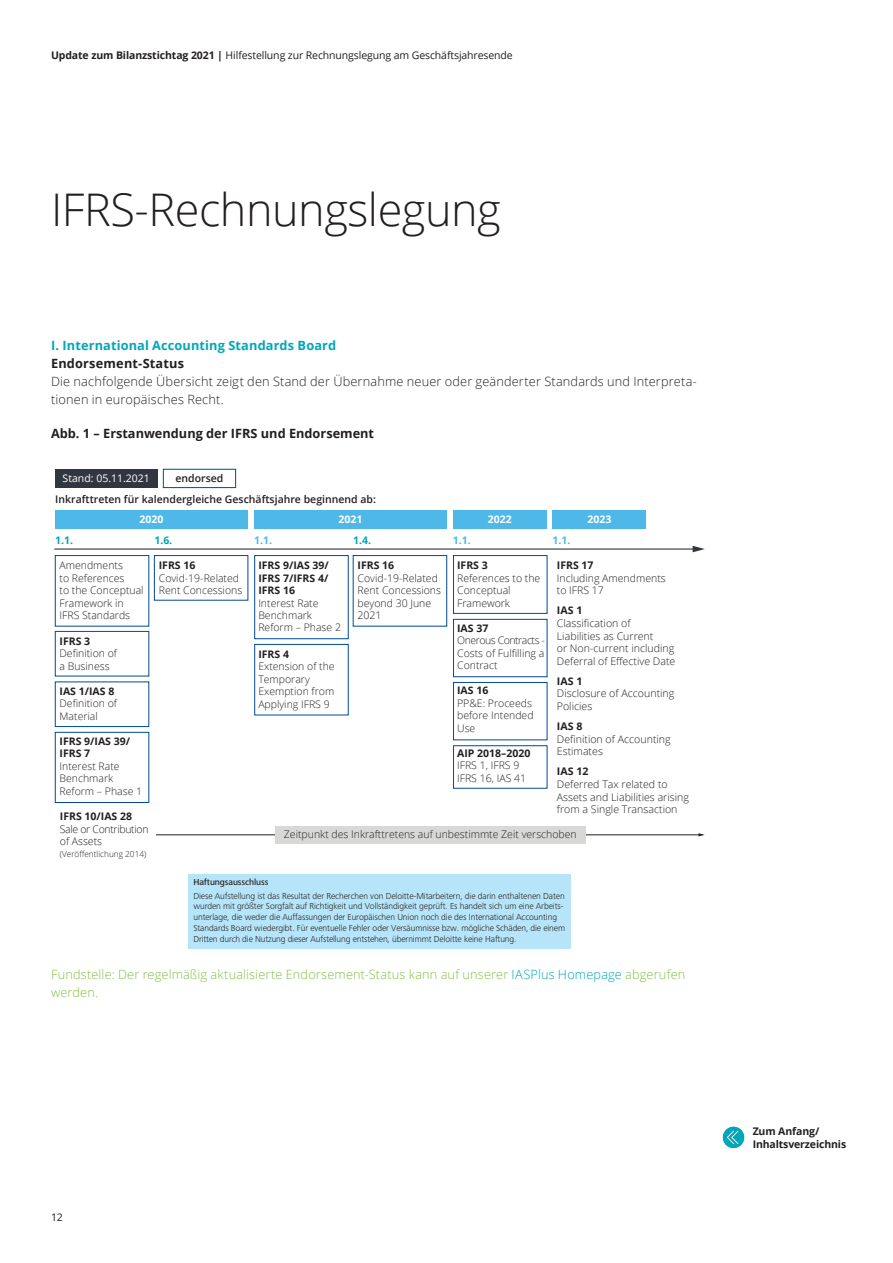
<style>
.page{position:relative;width:893px;height:1263px;background:#fff}
.page>*{position:absolute;margin:0;border:0;box-sizing:border-box;transform-origin:0 0}
.t1{font:300 45px "Open Sans";letter-spacing:-.01em;color:#231f20}
.t2{font:300 12.75px/18px "Open Sans";letter-spacing:.01em;color:#231f20}
.t3{font:300 12.75px/18px "Open Sans";letter-spacing:.01em;color:#7fc241}
.t4{font:700 12.75px "Open Sans";color:#231f20}
.t5{font:700 12.75px "Open Sans";letter-spacing:.01em;color:#00a6b9}
.t6{font:300 10.5px/12.6px "Open Sans";color:#231f20}
.t7{font:700 10.5px/13.5px "Open Sans";color:#231f20}
.t8{font:10.5px "Open Sans";letter-spacing:-.01em;color:#231f20}
.t9{font:600 10.5px "Open Sans";color:#231f20}
.t10{font:300 10.5px/12.6px "Open Sans";letter-spacing:-.03em;color:#231f20}
.t11{font:10.5px "Open Sans";color:#fff}
.t12{font:700 10.5px "Open Sans";color:#fff}
.t13{font:700 10.5px "Open Sans";color:#00a6b9}
.t14{font:700 10.5px "Open Sans";color:#4eb9e9}
.t15{font:300 10.35px/12.5px "Open Sans";color:#231f20}
.t16{font:700 10.35px/12.5px "Open Sans";color:#231f20}
.t17{font:300 9px/10.8px "Frutiger Next Pro";letter-spacing:-.01em;color:#231f20}
.t18{font:500 9px "Frutiger Next Pro";letter-spacing:-.01em;color:#231f20}
.t19{font:300 8.25px "Open Sans";color:#231f20}
.s1{font-weight:700}
.s2{color:#00a6b9}
</style>
<div class="page">
<hr style="left:54px;top:548px;width:641px;height:2px;background:#323640">
<svg style="left:693px;top:546px;width:12px;height:6px"></svg>
<hr style="left:156px;top:834px;width:544px;height:1px;background:#231f20">
<svg style="left:698px;top:833px;width:7px;height:3px"></svg>
<div style="left:55px;top:631px;width:94px;height:45px;border:1px solid #014a94"></div>
<div style="left:154px;top:555px;width:94px;height:46px;border:1px solid #014a94"></div>
<div style="left:353px;top:555px;width:94px;height:71px;border:1px solid #014a94"></div>
<div style="left:453px;top:555px;width:94px;height:59px;border:1px solid #014a94"></div>
<div style="left:453px;top:619px;width:94px;height:58px;border:1px solid #014a94"></div>
<div style="left:453px;top:682px;width:94px;height:58px;border:1px solid #014a94"></div>
<div style="left:453px;top:745px;width:94px;height:44px;border:1px solid #014a94"></div>
<div style="left:254px;top:555px;width:95px;height:84px;border:1px solid #014a94"></div>
<div style="left:254px;top:644px;width:95px;height:71px;border:1px solid #014a94"></div>
<div style="left:55px;top:681px;width:94px;height:46px;border:1px solid #014a94"></div>
<div style="left:55px;top:732px;width:94px;height:71px;border:1px solid #014a94"></div>
<div style="left:55px;top:555px;width:94px;height:71px;border:1px solid #014a94"></div>
<div style="left:55px;top:469px;width:102px;height:19px;background:#323640"></div>
<div style="left:55px;top:511px;width:193px;height:18px;background:#4eb9e9"></div>
<div style="left:254px;top:511px;width:193px;height:18px;background:#4eb9e9"></div>
<div style="left:453px;top:511px;width:93px;height:18px;background:#4eb9e9"></div>
<div style="left:553px;top:511px;width:93px;height:18px;background:#4eb9e9"></div>
<div style="left:163px;top:469px;width:73px;height:19px;border:1px solid #014a94"></div>
<div style="left:275px;top:826px;width:311px;height:17px;background:#d8d9d7"></div>
<div style="left:188px;top:874px;width:383px;height:74px;background:#b6e4f9"></div>
<svg style="left:723px;top:1127px;width:21px;height:21px"></svg>
<p class="t8" style="left:51px;top:48px;width:463px"><span class="s1">Update zum Bilanzstichtag 2021 |</span> Hilfestellung zur Rechnungslegung am Geschäftsjahresende</p>
<h1 class="t1" style="left:51px;top:179px;width:451px">IFRS-Rechnungslegung</h1>
<p class="t5" style="left:51px;top:336px;width:287px">I. International Accounting Standards Board</p>
<p class="t4" style="left:51px;top:354px;width:134px">Endorsement-Status</p>
<p class="t2" style="left:51px;top:372px;width:646px">Die nachfolgende Übersicht zeigt den Stand der Übernahme neuer oder geänderter Standards und Interpreta&shy;tionen in europäisches Recht.</p>
<p class="t4" style="left:51px;top:424px;width:325px">Abb. 1 – Erstanwendung der IFRS und Endorsement</p>
<p class="t11" style="left:63px;top:471px;width:89px">Stand: 05.11.2021</p>
<p class="t9" style="left:176px;top:471px;width:49px">endorsed</p>
<p class="t9" style="left:55px;top:492px;width:322px">Inkrafttreten für kalendergleiche Geschäftsjahre beginnend ab:</p>
<p class="t12" style="left:338px;top:512px;width:25px">2021</p>
<p class="t12" style="left:140px;top:512px;width:25px">2020</p>
<p class="t12" style="left:488px;top:512px;width:25px">2022</p>
<p class="t12" style="left:587px;top:512px;width:25px">2023</p>
<p class="t7" style="left:159px;top:558px;width:38px">IFRS 16</p>
<p class="t6" style="left:159px;top:571px;width:85px">Covid-19-Related<br>Rent Concessions</p>
<p class="t13" style="left:55px;top:533px;width:19px">1.1.</p>
<p class="t13" style="left:154px;top:533px;width:19px">1.6.</p>
<p class="t14" style="left:254px;top:533px;width:19px">1.1.</p>
<p class="t13" style="left:353px;top:533px;width:19px">1.4.</p>
<p class="t14" style="left:453px;top:533px;width:19px">1.1.</p>
<p class="t14" style="left:553px;top:533px;width:19px">1.1.</p>
<p class="t6" style="left:60px;top:559px;width:86px">Amendments<br>to References<br>to the Conceptual<br>Framework in<br>IFRS Standards</p>
<p class="t7" style="left:60px;top:634px;width:32px">IFRS 3</p>
<p class="t6" style="left:60px;top:647px;width:59px">Definition of a Business</p>
<p class="t16" style="left:60px;top:685px;width:56px">IAS 1/IAS 8</p>
<p class="t15" style="left:60px;top:697px;width:59px">Definition of<br>Material</p>
<p class="t16" style="left:60px;top:735px;width:72px">IFRS 9/IAS 39/<br>IFRS 7</p>
<p class="t15" style="left:60px;top:760px;width:84px">Interest Rate<br>Benchmark<br>Reform – Phase 1</p>
<p class="t7" style="left:557px;top:558px;width:38px">IFRS 17</p>
<p class="t6" style="left:557px;top:571px;width:110px">Including Amendments to IFRS 17</p>
<p class="t7" style="left:557px;top:603px;width:27px">IAS 1</p>
<p class="t6" style="left:557px;top:616px;width:120px">Classification of<br>Liabilities as Current<br>or Non-current including<br>Deferral of Effective Date</p>
<p class="t7" style="left:557px;top:674px;width:27px">IAS 1</p>
<p class="t6" style="left:557px;top:687px;width:119px">Disclosure of Accounting<br>Policies</p>
<p class="t7" style="left:557px;top:719px;width:27px">IAS 8</p>
<p class="t6" style="left:557px;top:732px;width:115px">Definition of Accounting<br>Estimates</p>
<p class="t7" style="left:557px;top:765px;width:33px">IAS 12</p>
<p class="t6" style="left:557px;top:778px;width:134px">Deferred Tax related to<br>Assets and Liabilities arising from a Single Transaction</p>
<p class="t7" style="left:457px;top:558px;width:32px">IFRS 3</p>
<p class="t6" style="left:457px;top:571px;width:85px">References to the<br>Conceptual<br>Framework</p>
<p class="t16" style="left:457px;top:622px;width:33px">IAS 37</p>
<p class="t15" style="left:457px;top:634px;width:89px;text-align:justify">Onerous Contracts - Costs of Fulfilling a Contract</p>
<p class="t16" style="left:457px;top:684px;width:33px">IAS 16</p>
<p class="t15" style="left:457px;top:697px;width:78px">PP&amp;E: Proceeds before Intended<br>Use</p>
<p class="t7" style="left:457px;top:746px;width:75px">AIP 2018–2020</p>
<p class="t6" style="left:457px;top:759px;width:70px">IFRS 1, IFRS 9<br>IFRS 16, IAS 41</p>
<p class="t7" style="left:358px;top:558px;width:38px">IFRS 16</p>
<p class="t6" style="left:358px;top:571px;width:85px">Covid-19-Related<br>Rent Concessions beyond 30 June<br>2021</p>
<p class="t16" style="left:258px;top:559px;width:72px;text-align:justify">IFRS 9/IAS 39/ IFRS 7/IFRS 4/ IFRS 16</p>
<p class="t15" style="left:258px;top:596px;width:84px">Interest Rate<br>Benchmark<br>Reform – Phase 2</p>
<p class="t16" style="left:258px;top:648px;width:32px">IFRS 4</p>
<p class="t15" style="left:258px;top:660px;width:78px">Extension of the<br>Temporary<br>Exemption from<br>Applying IFRS 9</p>
<p class="t7" style="left:60px;top:809px;width:74px">IFRS 10/IAS 28</p>
<p class="t10" style="left:60px;top:822px;width:90px">Sale or Contribution of Assets</p>
<p class="t19" style="left:60px;top:848px;width:88px">(Veröffentlichung 2014)</p>
<p class="t6" style="left:284px;top:827px;width:294px">Zeitpunkt des Inkrafttretens auf unbestimmte Zeit verschoben</p>
<p class="t18" style="left:193px;top:877px;width:77px">Haftungsausschluss</p>
<p class="t17" style="left:193px;top:890px;width:373px">Diese Aufstellung ist das Resultat der Recherchen von Deloitte-Mitarbeitern, die darin enthaltenen Daten wurden mit größter Sorgfalt auf Richtigkeit und Vollständigkeit geprüft. Es handelt sich um eine Arbeits&shy;unterlage, die weder die Auffassungen der Europäischen Union noch die des International Accounting Standards Board wiedergibt. Für eventuelle Fehler oder Versäumnisse bzw. mögliche Schäden, die einem Dritten durch die Nutzung dieser Aufstellung entstehen, übernimmt Deloitte keine Haftung.</p>
<p class="t3" style="left:51px;top:965px;width:636px">Fundstelle: Der regelmäßig aktualisierte Endorsement-Status kann auf unserer <span class="s2">IASPlus Homepage</span> abgerufen werden.</p>
<p class="t8" style="left:51px;top:1210px;width:13px">12</p>
<p class="t7" style="left:753px;top:1124px;width:95px">Zum Anfang/<br>Inhaltsverzeichnis</p>
</div>
